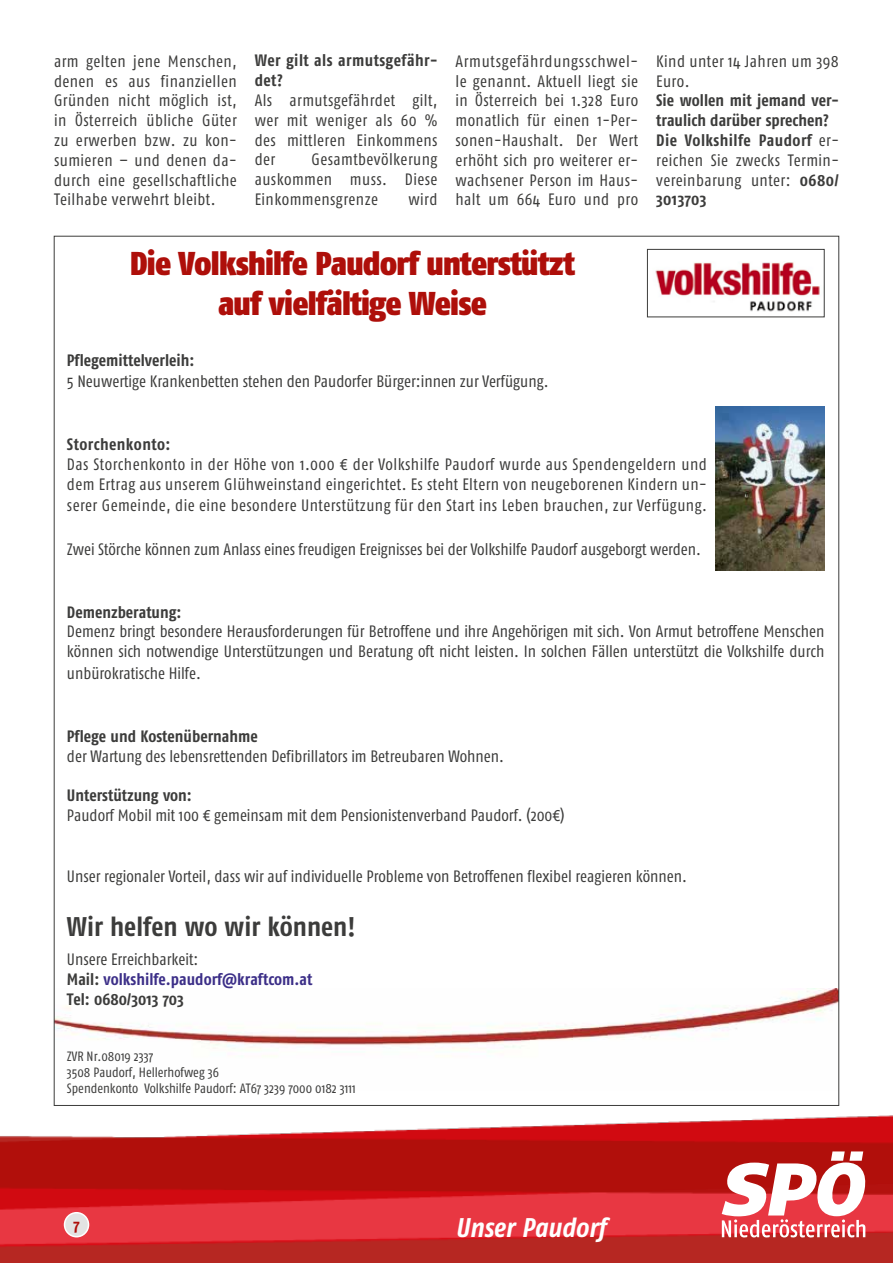
<style>
.page{position:relative;width:893px;height:1263px;background:#fff}
.page>*{position:absolute;margin:0;border:0;box-sizing:border-box;transform-origin:0 0}
.t1{font:900 33px/39.6px "Fago Co";letter-spacing:-.025em;color:#ae0f0a;text-align:center}
.t2{font:700 27px "Fago Co";color:#3c3c3b}
.t3{font:italic 700 27px "Fago Co";color:#fff}
.t4{font:16.5px/19.8px "Fago Co";color:#3c3c3b;text-align:justify}
.t5{font:16.5px/19.8px "Fago Co";letter-spacing:.025em;color:#3c3c3b}
.t6{font:700 16.5px/19.8px "Fago Co";color:#3c3c3b}
.t7{font:700 16.5px/19.8px "Fago Co";color:#3c2f88}
.t8{font:700 16.5px/19.8px "Fago Co";letter-spacing:.025em;color:#3c3c3b}
.t9{font:700 16.5px "Fago Co";color:#ae0f0a}
.t10{font:13.5px/16.2px "Fago Co";color:#3c3c3b}
.s1{font-weight:400}
.s2{font-weight:400;color:#3c3c3b}
.s3{color:#3c3c3b}
</style>
<div class="page">
<img style="left:56px;top:988px;width:781px;height:63px">
<img style="left:0;top:1115px;width:893px;height:148px">
<svg style="left:722px;top:1151px;width:145px;height:86px"></svg>
<div style="left:65px;top:1213px;width:24px;height:24px;background:#e3e3e3;border-radius:50%"></div>
<div style="left:64px;top:1212px;width:25px;height:25px;border:2px solid #fff;border-radius:50%"></div>
<img style="left:655px;top:262px;width:165px;height:50px">
<div style="left:647px;top:249px;width:177px;height:68px;border:1px solid #3c3c3b"></div>
<img style="left:715px;top:406px;width:109px;height:164px">
<p class="t4" style="left:54px;top:51px;width:184px">arm gelten jene Menschen, denen es aus finanziellen Gründen nicht möglich ist, in Österreich übliche Güter zu erwerben bzw. zu kon&shy;sumieren – und denen da&shy;durch eine gesellschaftliche Teilhabe verwehrt bleibt.</p>
<p class="t8" style="left:255px;top:51px;width:184px">Wer gilt als armutsgefähr&shy;det?</p>
<p class="t4" style="left:255px;top:90px;width:184px">Als armutsgefährdet gilt, wer mit weniger als 60 % des mittleren Einkommens der</p>
<p class="t4" style="left:255px;top:150px;width:184px;text-indent:57px">Gesamtbevölkerung auskommen muss. Diese Einkommensgrenze</p>
<p class="t4" style="left:408px;top:189px;width:31px">wird</p>
<p class="t4" style="left:455px;top:51px;width:184px">Armutsgefährdungsschwel&shy;le genannt. Aktuell liegt sie in Österreich bei 1.328 Euro monatlich für einen 1-Per&shy;sonen-Haushalt. Der Wert erhöht sich pro weiterer er&shy;wachsener Person im Haus&shy;halt um 664 Euro und pro</p>
<p class="t5" style="left:656px;top:51px;width:184px">Kind unter 14 Jahren um 398<br>Euro.</p>
<p class="t6" style="left:656px;top:91px;width:184px">Sie wollen mit jemand ver&shy;traulich darüber sprechen?<br>Die Volkshilfe Paudorf <span class="s1">er&shy;reichen Sie zwecks Termin&shy;vereinbarung unter:</span> 0680/<br>3013703</p>
<h1 class="t1" style="left:130px;top:244px;width:446px">Die Volkshilfe Paudorf unterstützt auf vielfältige Weise</h1>
<p class="t6" style="left:67px;top:350px;width:129px">Pflegemittelverleih:</p>
<p class="t4" style="left:67px;top:371px;width:483px">5 Neuwertige Krankenbetten stehen den Paudorfer Bürger:innen zur Verfügung.</p>
<p class="t8" style="left:67px;top:434px;width:105px">Storchenkonto:</p>
<p class="t5" style="left:67px;top:454px;width:641px">Das Storchenkonto in der Höhe von 1.000 € der Volkshilfe Paudorf wurde aus Spendengeldern und dem Ertrag aus unserem Glühweinstand eingerichtet. Es steht Eltern von neugeborenen Kindern un-</p>
<p class="t5" style="left:67px;top:496px;width:641px">serer Gemeinde, die eine besondere Unterstützung für den Start ins Leben brauchen, zur Verfügung.</p>
<p class="t4" style="left:67px;top:539px;width:635px">Zwei Störche können zum Anlass eines freudigen Ereignisses bei der Volkshilfe Paudorf ausgeborgt werden.</p>
<p class="t6" style="left:67px;top:602px;width:116px">Demenzberatung:</p>
<p class="t4" style="left:67px;top:622px;width:759px">Demenz bringt besondere Herausforderungen für Betroffene und ihre Angehörigen mit sich. Von Armut betroffene Menschen können sich notwendige Unterstützungen und Beratung oft nicht leisten. In solchen Fällen unterstützt die Volkshilfe durch</p>
<p class="t4" style="left:67px;top:663px;width:136px">unbürokratische Hilfe.</p>
<p class="t6" style="left:67px;top:726px;width:192px">Pflege und Kostenübernahme</p>
<p class="t4" style="left:67px;top:746px;width:439px">der Wartung des lebensrettenden Defibrillators im Betreubaren Wohnen.</p>
<p class="t6" style="left:67px;top:785px;width:126px">Unterstützung von:</p>
<p class="t4" style="left:67px;top:805px;width:499px">Paudorf Mobil mit 100 € gemeinsam mit dem Pensionistenverband Paudorf. (200€)</p>
<p class="t4" style="left:67px;top:866px;width:621px">Unser regionaler Vorteil, dass wir auf individuelle Probleme von Betroffenen flexibel reagieren können.</p>
<h2 class="t2" style="left:67px;top:911px;width:290px">Wir helfen wo wir können!</h2>
<p class="t7" style="left:67px;top:949px;width:247px"><span class="s2">Unsere Erreichbarkeit:<br></span><span class="s3">Mail:</span> volkshilfe.paudorf@kraftcom.at<br><span class="s3">Tel: 0680/3013 703</span></p>
<p class="t10" style="left:67px;top:1048px;width:290px">ZVR Nr.08019 2337<br>3508 Paudorf, Hellerhofweg 36<br>Spendenkonto Volkshilfe Paudorf: AT67 3239 7000 0182 3111</p>
<p class="t9" style="left:73px;top:1215px;width:8px">7</p>
<h2 class="t3" style="left:456px;top:1212px;width:152px">Unser Paudorf</h2>
</div>
